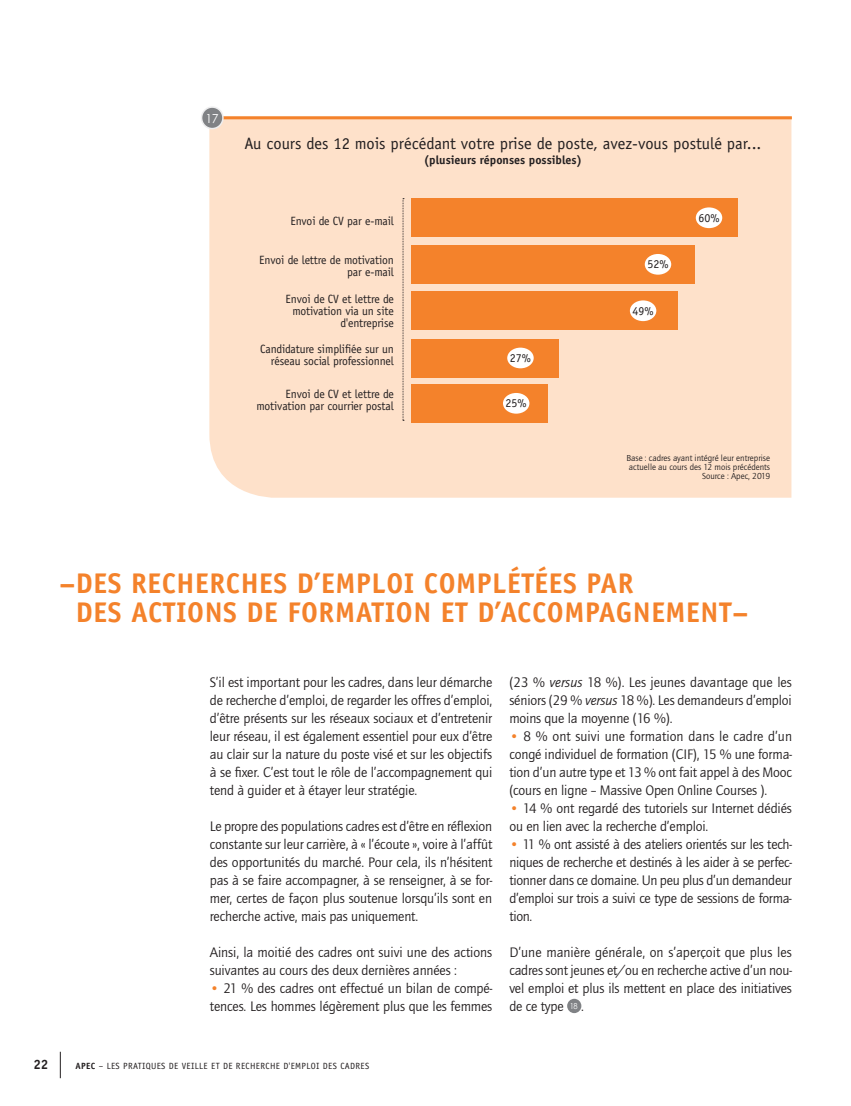
<style>
.page{position:relative;width:851px;height:1106px;background:#fff}
.page>*{position:absolute;margin:0;border:0;box-sizing:border-box;transform-origin:0 0}
.t1{font:700 28.5px/28.5px "Officina Sans";letter-spacing:.02em;color:#f4822b}
.t2{font:16.5px "Officina Sans";color:#231f20}
.t3{font:14.25px/18px "Quay Itc T";letter-spacing:-.01em;color:#231f20;text-align:justify}
.t4{font:700 13.5px "Officina Sans";color:#231f20}
.t5{font:12.3px "Century Gothic";color:#fff}
.t6{font:12px/12px "Officina Sans";letter-spacing:-.01em;color:#231f20;text-align:right}
.t7{font:700 12px "Officina Sans";color:#231f20}
.t8{font:9px/9px "Quay Itc T";color:#231f20;text-align:right}
.t9{font:9px "Officina Sans";letter-spacing:.04em;color:#231f20}
.s1{color:#f4822b}
.s2{font-style:italic}
.s3{font-family:"Century Gothic";font-size:8.25px;color:#fff}
.s4{font-weight:700}
</style>
<div class="page">
<svg style="left:60px;top:1051px;width:1px;height:27px"></svg>
<div style="left:209px;top:119px;width:582px;height:378px;background:#fee1ca"></div>
<hr style="left:210px;top:116px;width:581px;height:3px;background:#f4822b">
<div style="left:201px;top:107px;width:22px;height:22px;background:#808285;border-radius:50%"></div>
<div style="left:201px;top:106px;width:23px;height:23px;border:2px solid #eeeeef;border-radius:50%"></div>
<div style="left:567px;top:998px;width:14px;height:15px;background:#808285;border-radius:50%"></div>
<div style="left:411px;top:198px;width:327px;height:39px;background:#f4822b"></div>
<div style="left:411px;top:384px;width:136px;height:39px;background:#f4822b"></div>
<div style="left:411px;top:245px;width:283px;height:39px;background:#f4822b"></div>
<div style="left:411px;top:339px;width:147px;height:39px;background:#f4822b"></div>
<div style="left:411px;top:291px;width:267px;height:39px;background:#f4822b"></div>
<div style="left:695px;top:207px;width:27px;height:21px;background:#fff;border-radius:50%"></div>
<div style="left:644px;top:254px;width:27px;height:21px;background:#fff;border-radius:50%"></div>
<div style="left:629px;top:300px;width:27px;height:21px;background:#fff;border-radius:50%"></div>
<div style="left:507px;top:347px;width:26px;height:21px;background:#fff;border-radius:50%"></div>
<div style="left:503px;top:393px;width:26px;height:20px;background:#fff;border-radius:50%"></div>
<svg style="left:402px;top:198px;width:2px;height:223px"></svg>
<p class="t5" style="left:205px;top:111px;width:15px">17</p>
<p class="t2" style="left:244px;top:133px;width:518px">Au cours des 12 mois précédant votre prise de poste, avez-vous postulé par...</p>
<p class="t7" style="left:424px;top:152px;width:160px">(plusieurs réponses possibles)</p>
<p class="t6" style="left:290px;top:215px;width:105px">Envoi de CV par e-mail</p>
<p class="t6" style="left:259px;top:254px;width:136px">Envoi de lettre de motivation par e-mail</p>
<p class="t6" style="left:285px;top:293px;width:110px">Envoi de CV et lettre de motivation via un site d'entreprise</p>
<p class="t6" style="left:260px;top:343px;width:135px">Candidature simplifiée sur un réseau social professionnel</p>
<p class="t6" style="left:256px;top:387px;width:139px">Envoi de CV et lettre de motivation par courrier postal</p>
<p class="t6" style="left:510px;top:352px;width:23px">27%</p>
<p class="t6" style="left:505px;top:397px;width:23px">25%</p>
<p class="t6" style="left:647px;top:258px;width:23px">52%</p>
<p class="t6" style="left:632px;top:305px;width:23px">49%</p>
<p class="t6" style="left:698px;top:212px;width:23px">60%</p>
<p class="t8" style="left:626px;top:453px;width:145px">Base : cadres ayant intégré leur entreprise actuelle au cours des 12 mois précédents<br>Source : Apec, 2019</p>
<h1 class="t1" style="left:76px;top:569px;width:673px;text-indent:-16px">–DES RECHERCHES D’EMPLOI COMPLÉTÉES PAR<br>DES ACTIONS DE FORMATION ET D’ACCOMPAGNEMENT–</h1>
<p class="t3" style="left:210px;top:673px;width:284px">S’il est important pour les cadres, dans leur démarche de recherche d’emploi, de regarder les offres d’emploi, d’être présents sur les réseaux sociaux et d’entretenir leur réseau, il est également essentiel pour eux d’être au clair sur la nature du poste visé et sur les objectifs à se fixer. C’est tout le rôle de l’accompagnement qui tend à guider et à étayer leur stratégie.</p>
<p class="t3" style="left:210px;top:817px;width:284px">Le propre des populations cadres est d’être en réflexion constante sur leur carrière, à « l’écoute », voire à l’affût des opportunités du marché. Pour cela, ils n’hésitent pas à se faire accompagner, à se renseigner, à se for&shy;mer, certes de façon plus soutenue lorsqu’ils sont en recherche active, mais pas uniquement.</p>
<p class="t3" style="left:210px;top:943px;width:284px">Ainsi, la moitié des cadres ont suivi une des actions suivantes au cours des deux dernières années :</p>
<p class="t3" style="left:210px;top:979px;width:284px"><span class="s1">•</span> 21 % des cadres ont effectué un bilan de compé&shy;tences. Les hommes légèrement plus que les femmes</p>
<p class="t3" style="left:509px;top:673px;width:284px">(23 % <span class="s2">versus</span> 18 %). Les jeunes davantage que les séniors (29 % <span class="s2">versus</span> 18 %). Les demandeurs d’emploi moins que la moyenne (16 %).</p>
<p class="t3" style="left:509px;top:727px;width:284px"><span class="s1">•</span> 8 % ont suivi une formation dans le cadre d’un congé individuel de formation (CIF), 15 % une forma&shy;tion d’un autre type et 13 % ont fait appel à des Mooc (cours en ligne – Massive Open Online Courses ).</p>
<p class="t3" style="left:509px;top:799px;width:284px"><span class="s1">•</span> 14 % ont regardé des tutoriels sur Internet dédiés ou en lien avec la recherche d’emploi.</p>
<p class="t3" style="left:509px;top:835px;width:284px"><span class="s1">•</span> 11 % ont assisté à des ateliers orientés sur les tech&shy;niques de recherche et destinés à les aider à se perfec&shy;tionner dans ce domaine. Un peu plus d’un demandeur d’emploi sur trois a suivi ce type de sessions de forma&shy;tion.</p>
<p class="t3" style="left:509px;top:943px;width:284px">D’une manière générale, on s’aperçoit que plus les cadres sont jeunes et/ou en recherche active d’un nou&shy;vel emploi et plus ils mettent en place des initiatives de ce type <span class="s3">18</span> .</p>
<p class="t4" style="left:33px;top:1055px;width:17px">22</p>
<p class="t9" style="left:76px;top:1060px;width:295px"><span class="s4">APEC</span> – LES PRATIQUES DE VEILLE ET DE RECHERCHE D'EMPLOI DES CADRES</p>
</div>
